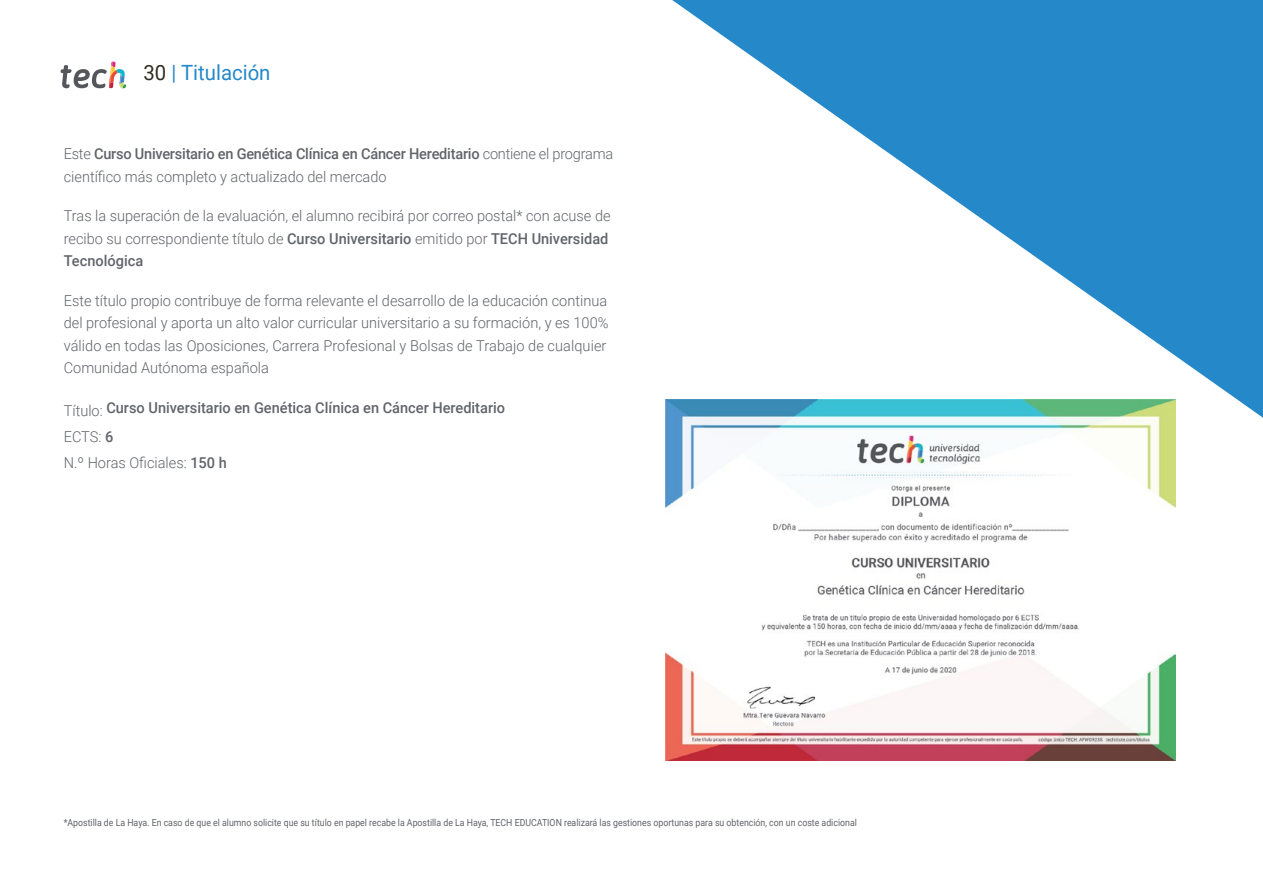
<style>
.page{position:relative;width:1263px;height:893px;background:#fff}
.page>*{position:absolute;margin:0;border:0;box-sizing:border-box;transform-origin:0 0}
.t1{font:21px "Roboto";color:#2488c9}
.t2{font:300 15px/22.5px "Roboto";color:#61646a}
.t3{font:500 15px/29px "Roboto";color:#61646a}
.t4{font:9.75px "Roboto";color:#61646a;scale:.9 1}
.s1{color:#312e20}
.s2{font-weight:500}
.s3{font-weight:300}
</style>
<div class="page">
<svg style="left:665px;top:0;width:598px;height:418px;fill:#2488c9"></svg>
<svg style="left:61px;top:62px;width:65px;height:27px"></svg>
<img style="left:665px;top:400px;width:511px;height:361px">
<h1 class="t1" style="left:144px;top:57px;width:129px"><span class="s1">30</span> | Titulación</h1>
<p class="t2" style="left:64px;top:142px;width:551px">Este <span class="s2">Curso Universitario en Genética Clínica en Cáncer Hereditario</span> contiene el programa científico más completo y actualizado del mercado</p>
<p class="t2" style="left:64px;top:204px;width:548px">Tras la superación de la evaluación, el alumno recibirá por correo postal* con acuse de recibo su correspondiente título de <span class="s2">Curso Universitario</span> emitido por <span class="s2">TECH Universidad<br>Tecnológica</span></p>
<p class="t2" style="left:64px;top:289px;width:546px">Este título propio contribuye de forma relevante el desarrollo de la educación continua del profesional y aporta un alto valor curricular universitario a su formación, y es 100% válido en todas las Oposiciones, Carrera Profesional y Bolsas de Trabajo de cualquier Comunidad Autónoma española</p>
<p class="t3" style="left:64px;top:392px;width:443px"><span class="s3">Título:</span> Curso Universitario en Genética Clínica en Cáncer Hereditario<br><span class="s3">ECTS:</span> 6</p>
<p class="t2" style="left:64px;top:451px;width:165px">N.º Horas Oficiales: <span class="s2">150 h</span></p>
<p class="t4" style="left:64px;top:815px;width:883px">*Apostilla de La Haya. En caso de que el alumno solicite que su título en papel recabe la Apostilla de La Haya, TECH EDUCATION realizará las gestiones oportunas para su obtención, con un coste adicional</p>
</div>
